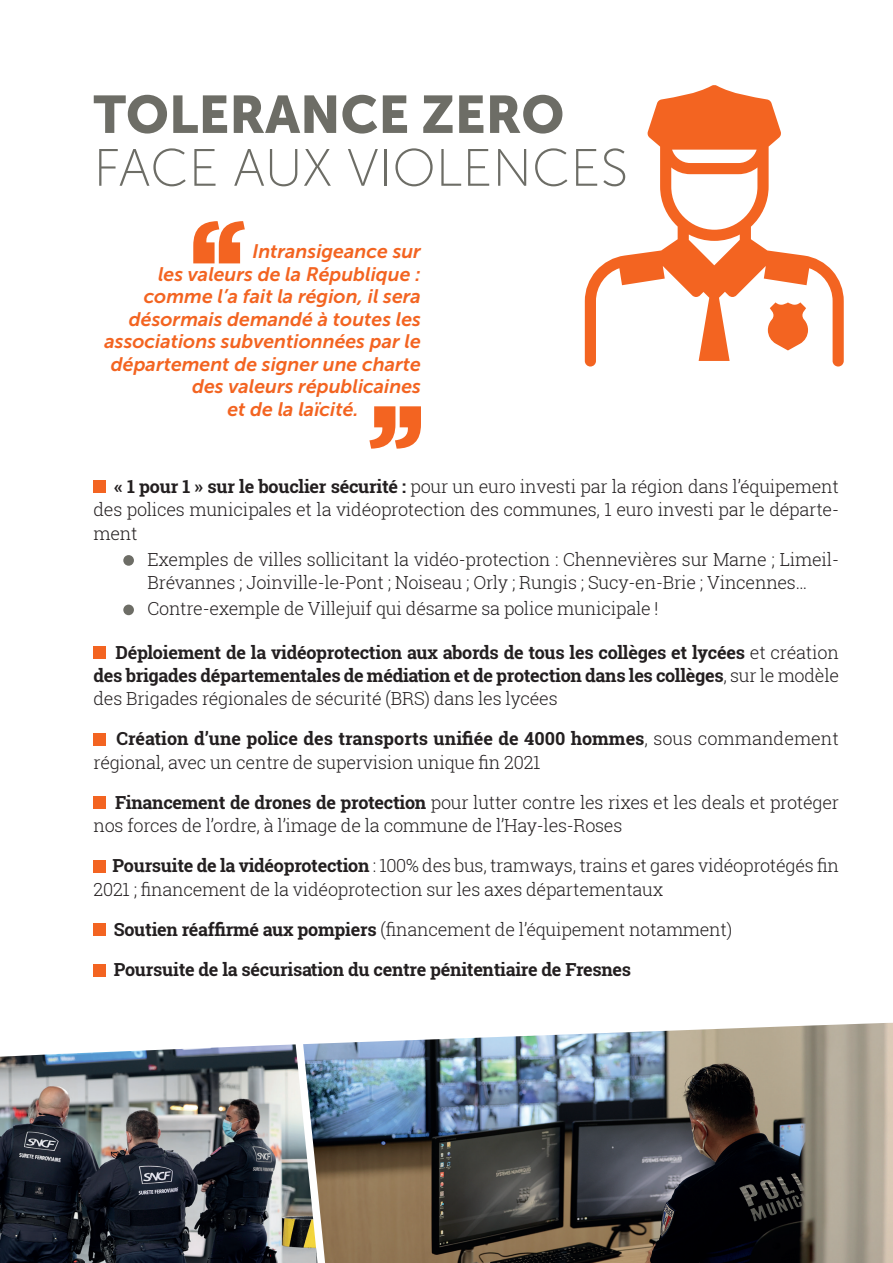
<style>
.page{position:relative;width:893px;height:1263px;background:#fff}
.page>*{position:absolute;margin:0;border:0;box-sizing:border-box;transform-origin:0 0}
.t1{font:52.5px "Museo Sans 100";color:#6d6d66}
.t2{font:52.5px "Museo Sans 900";color:#6d6d66}
.t3{font:italic 19.5px "Museo Sans 700";color:#f36421}
.t4{font:300 18px/23.2px "Roboto Slab";letter-spacing:-.015em;color:#231f20}
.t5{font:700 18px/23.2px "Roboto Slab";letter-spacing:-.015em;color:#231f20;text-align:justify}
.s1{font-weight:700}
.s2{font-weight:300}
</style>
<div class="page">
<svg style="left:585px;top:85px;width:259px;height:281px"></svg>
<svg style="left:768px;top:302px;width:40px;height:48px"></svg>
<svg style="left:193px;top:221px;width:52px;height:42px"></svg>
<svg style="left:369px;top:406px;width:52px;height:43px"></svg>
<img style="left:343px;top:1059px;width:550px;height:204px">
<img style="left:0;top:1059px;width:287px;height:204px">
<img style="left:287px;top:1059px;width:56px;height:204px">
<svg style="left:0;top:964px;width:893px;height:95px"></svg>
<div style="left:94px;top:481px;width:12px;height:12px;background:#f36421"></div>
<div style="left:123px;top:555px;width:11px;height:11px;background:#6d6d66;border-radius:50%"></div>
<div style="left:123px;top:605px;width:11px;height:10px;background:#6d6d66;border-radius:50%"></div>
<div style="left:94px;top:646px;width:12px;height:13px;background:#f36421"></div>
<div style="left:94px;top:733px;width:12px;height:12px;background:#f36421"></div>
<div style="left:94px;top:797px;width:12px;height:12px;background:#f36421"></div>
<div style="left:94px;top:860px;width:12px;height:12px;background:#f36421"></div>
<div style="left:94px;top:924px;width:12px;height:12px;background:#f36421"></div>
<div style="left:94px;top:964px;width:12px;height:12px;background:#f36421"></div>
<h1 class="t2" style="left:94px;top:85px;width:472px">TOLERANCE ZERO</h1>
<h1 class="t1" style="left:94px;top:140px;width:536px">FACE AUX VIOLENCES</h1>
<p class="t3" style="left:252px;top:241px;width:170px">Intransigeance sur</p>
<p class="t3" style="left:158px;top:263px;width:264px">les valeurs de la République :</p>
<p class="t3" style="left:144px;top:286px;width:279px">comme l’a fait la région, il sera</p>
<p class="t3" style="left:129px;top:308px;width:293px">désormais demandé à toutes les</p>
<p class="t3" style="left:105px;top:331px;width:318px">associations subventionnées par le</p>
<p class="t3" style="left:111px;top:353px;width:311px">département de signer une charte</p>
<p class="t3" style="left:192px;top:376px;width:230px">des valeurs républicaines</p>
<p class="t3" style="left:227px;top:398px;width:133px">et de la laïcité.</p>
<p class="t4" style="left:94px;top:474px;width:747px;text-align:justify;text-indent:21px"><span class="s1">« 1 pour 1 » sur le bouclier sécurité :</span> pour un euro investi par la région dans l’équipement des polices municipales et la vidéoprotection des communes, 1 euro investi par le départe&shy;ment</p>
<p class="t4" style="left:148px;top:547px;width:693px">Exemples de villes sollicitant la vidéo-protection : Chennevières sur Marne ; Limeil-<br>Brévannes ; Joinville-le-Pont ; Noiseau ; Orly ; Rungis ; Sucy-en-Brie ; Vincennes…</p>
<p class="t4" style="left:148px;top:597px;width:513px">Contre-exemple de Villejuif qui désarme sa police municipale !</p>
<p class="t5" style="left:94px;top:640px;width:747px;text-indent:22px">Déploiement de la vidéoprotection aux abords de tous les collèges et lycées <span class="s2">et création </span>des brigades départementales de médiation et de protection dans les collèges<span class="s2">, sur le modèle des Brigades régionales de sécurité (BRS) dans les lycées</span></p>
<p class="t4" style="left:94px;top:727px;width:747px;text-indent:23px"><span class="s1">Création d’une police des transports unifiée de 4000 hommes</span>, sous commandement régional, avec un centre de supervision unique fin 2021</p>
<p class="t4" style="left:94px;top:790px;width:747px;text-indent:22px"><span class="s1">Financement de drones de protection</span> pour lutter contre les rixes et les deals et protéger nos forces de l’ordre, à l’image de la commune de l’Hay-les-Roses</p>
<p class="t4" style="left:94px;top:854px;width:747px;text-indent:19px"><span class="s1">Poursuite de la vidéoprotection</span> : 100% des bus, tramways, trains et gares vidéoprotégés fin<br>2021 ; financement de la vidéoprotection sur les axes départementaux</p>
<p class="t4" style="left:114px;top:917px;width:620px"><span class="s1">Soutien réaffirmé aux pompiers</span> (financement de l’équipement notamment)</p>
<p class="t5" style="left:114px;top:958px;width:519px">Poursuite de la sécurisation du centre pénitentiaire de Fresnes</p>
</div>
